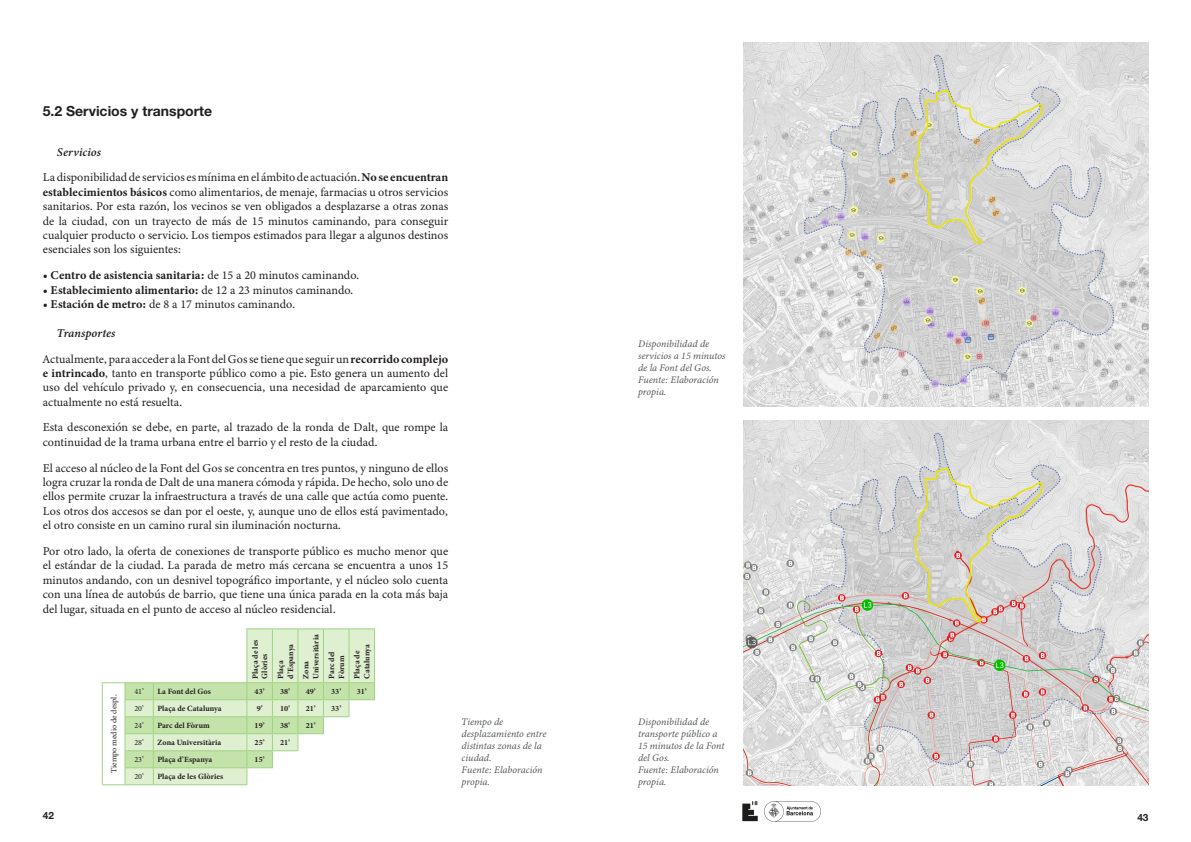
<style>
.page{position:relative;width:1191px;height:842px;background:#fff}
.page>*{position:absolute;margin:0;border:0;box-sizing:border-box;transform-origin:0 0}
.t1{font:700 14px "Helvetica Neue LT Std";color:#231f20}
.t2{font:12px/14.4px "Minion Variable Concept";color:#231f20;text-align:justify}
.t3{font:italic 12px "Minion Variable Concept";letter-spacing:.02em;color:#231f20}
.t4{font:italic 10px/12px "Minion Variable Concept";color:#57595a}
.t5{font:700 10px "Helvetica Neue LT Std";color:#231f20}
.t6{font:8px/10px "Minion Variable Concept";letter-spacing:.02em;color:#231f20}
.t7{font:8px "Minion Variable Concept";letter-spacing:-.005em;color:#231f20}
</style>
<div class="page">
<svg style="left:102px;top:628px;width:273px;height:157px"></svg>
<hr style="left:153px;top:784px;width:94px;height:1px;background:#a0d283">
<img style="left:743px;top:43px;width:405px;height:364px">
<img style="left:743px;top:421px;width:405px;height:364px">
<img style="left:764px;top:801px;width:56px;height:20px">
<img style="left:743px;top:801px;width:15px;height:20px">
<p class="t1" style="left:43px;top:102px;width:171px">5.2 Servicios y transporte</p>
<p class="t3" style="left:57px;top:143px;width:45px">Servicios</p>
<p class="t2" style="left:43px;top:170px;width:407px">La disponibilidad de servicios es mínima en el ámbito de actuación. No se encuentran establecimientos básicos como alimentarios, de menaje, farmacias u otros servicios sanitarios. Por esta razón, los vecinos se ven obligados a desplazarse a otras zonas de la ciudad, con un trayecto de más de 15 minutos caminando, para conseguir cualquier producto o servicio. Los tiempos estimados para llegar a algunos destinos esenciales son los siguientes:</p>
<p class="t2" style="left:43px;top:268px;width:318px">• Centro de asistencia sanitaria: de 15 a 20 minutos caminando.</p>
<p class="t2" style="left:43px;top:282px;width:312px">• Establecimiento alimentario: de 12 a 23 minutos caminando.</p>
<p class="t2" style="left:43px;top:297px;width:254px">• Estación de metro: de 8 a 17 minutos caminando.</p>
<p class="t3" style="left:57px;top:325px;width:60px">Transportes</p>
<p class="t2" style="left:43px;top:351px;width:407px">Actualmente, para acceder a la Font del Gos se tiene que seguir un recorrido complejo e intrincado, tanto en transporte público como a pie. Esto genera un aumento del uso del vehículo privado y, en consecuencia, una necesidad de aparcamiento que actualmente no está resuelta.</p>
<p class="t2" style="left:43px;top:420px;width:407px">Esta desconexión se debe, en parte, al trazado de la ronda de Dalt, que rompe la continuidad de la trama urbana entre el barrio y el resto de la ciudad.</p>
<p class="t2" style="left:43px;top:460px;width:407px">El acceso al núcleo de la Font del Gos se concentra en tres puntos, y ninguno de ellos logra cruzar la ronda de Dalt de una manera cómoda y rápida. De hecho, solo uno de ellos permite cruzar la infraestructura a través de una calle que actúa como puente.<br>Los otros dos accesos se dan por el oeste, y, aunque uno de ellos está pavimentado, el otro consiste en un camino rural sin iluminación nocturna.</p>
<p class="t2" style="left:43px;top:544px;width:407px">Por otro lado, la oferta de conexiones de transporte público es mucho menor que el estándar de la ciudad. La parada de metro más cercana se encuentra a unos 15 minutos andando, con un desnivel topográfico importante, y el núcleo solo cuenta con una línea de autobús de barrio, que tiene una única parada en la cota más baja del lugar, situada en el punto de acceso al núcleo residencial.</p>
<p class="t7" style="left:108px;top:773px;width:80px;rotate:-90deg">Tiempo medio de despl.</p>
<p class="t6" style="left:250px;top:679px;width:40px;line-height:9.6px;rotate:-90deg">Plaça de les<br>Glòries</p>
<p class="t6" style="left:275px;top:679px;width:36px;rotate:-90deg">Plaça d’Espanya</p>
<p class="t6" style="left:301px;top:679px;width:46px;rotate:-90deg">Zona<br>Universitària</p>
<p class="t6" style="left:326px;top:679px;width:29px;rotate:-90deg">Parc del<br>Fòrum</p>
<p class="t6" style="left:352px;top:679px;width:36px;rotate:-90deg">Plaça de<br>Catalunya</p>
<p class="t6" style="left:134px;top:686px;width:11px">41’</p>
<p class="t6" style="left:157px;top:686px;width:55px">La Font del Gos</p>
<p class="t6" style="left:255px;top:686px;width:11px">43’</p>
<p class="t6" style="left:280px;top:686px;width:11px">38’</p>
<p class="t6" style="left:306px;top:686px;width:11px">49’</p>
<p class="t6" style="left:331px;top:686px;width:11px">33’</p>
<p class="t6" style="left:357px;top:686px;width:11px">31’</p>
<p class="t6" style="left:134px;top:703px;width:11px">20’</p>
<p class="t6" style="left:157px;top:703px;width:66px">Plaça de Catalunya</p>
<p class="t6" style="left:257px;top:703px;width:7px">9’</p>
<p class="t6" style="left:280px;top:703px;width:11px">10’</p>
<p class="t6" style="left:306px;top:703px;width:11px">21’</p>
<p class="t6" style="left:331px;top:703px;width:11px">33’</p>
<p class="t6" style="left:134px;top:720px;width:11px">24’</p>
<p class="t6" style="left:157px;top:720px;width:54px">Parc del Fòrum</p>
<p class="t6" style="left:255px;top:720px;width:11px">19’</p>
<p class="t6" style="left:280px;top:720px;width:11px">38’</p>
<p class="t6" style="left:306px;top:720px;width:11px">21’</p>
<p class="t6" style="left:134px;top:737px;width:11px">28’</p>
<p class="t6" style="left:157px;top:737px;width:65px">Zona Universitària</p>
<p class="t6" style="left:255px;top:737px;width:11px">25’</p>
<p class="t6" style="left:280px;top:737px;width:11px">21’</p>
<p class="t6" style="left:134px;top:754px;width:11px">23’</p>
<p class="t6" style="left:157px;top:754px;width:56px">Plaça d’Espanya</p>
<p class="t6" style="left:255px;top:754px;width:11px">15’</p>
<p class="t6" style="left:134px;top:771px;width:11px">20’</p>
<p class="t6" style="left:157px;top:771px;width:67px">Plaça de les Glòries</p>
<p class="t4" style="left:461px;top:716px;width:86px">Tiempo de desplazamiento entre distintas zonas de la ciudad.</p>
<p class="t4" style="left:461px;top:764px;width:82px">Fuente: Elaboración propia.</p>
<p class="t4" style="left:638px;top:338px;width:89px">Disponibilidad de servicios a 15 minutos de la Font del Gos.</p>
<p class="t4" style="left:638px;top:374px;width:82px">Fuente: Elaboración propia.</p>
<p class="t4" style="left:638px;top:716px;width:88px">Disponibilidad de transporte público a<br>15 minutos de la Font del Gos.</p>
<p class="t4" style="left:638px;top:764px;width:82px">Fuente: Elaboración propia.</p>
<p class="t5" style="left:43px;top:809px;width:13px">42</p>
<p class="t5" style="left:1137px;top:811px;width:13px">43</p>
</div>
